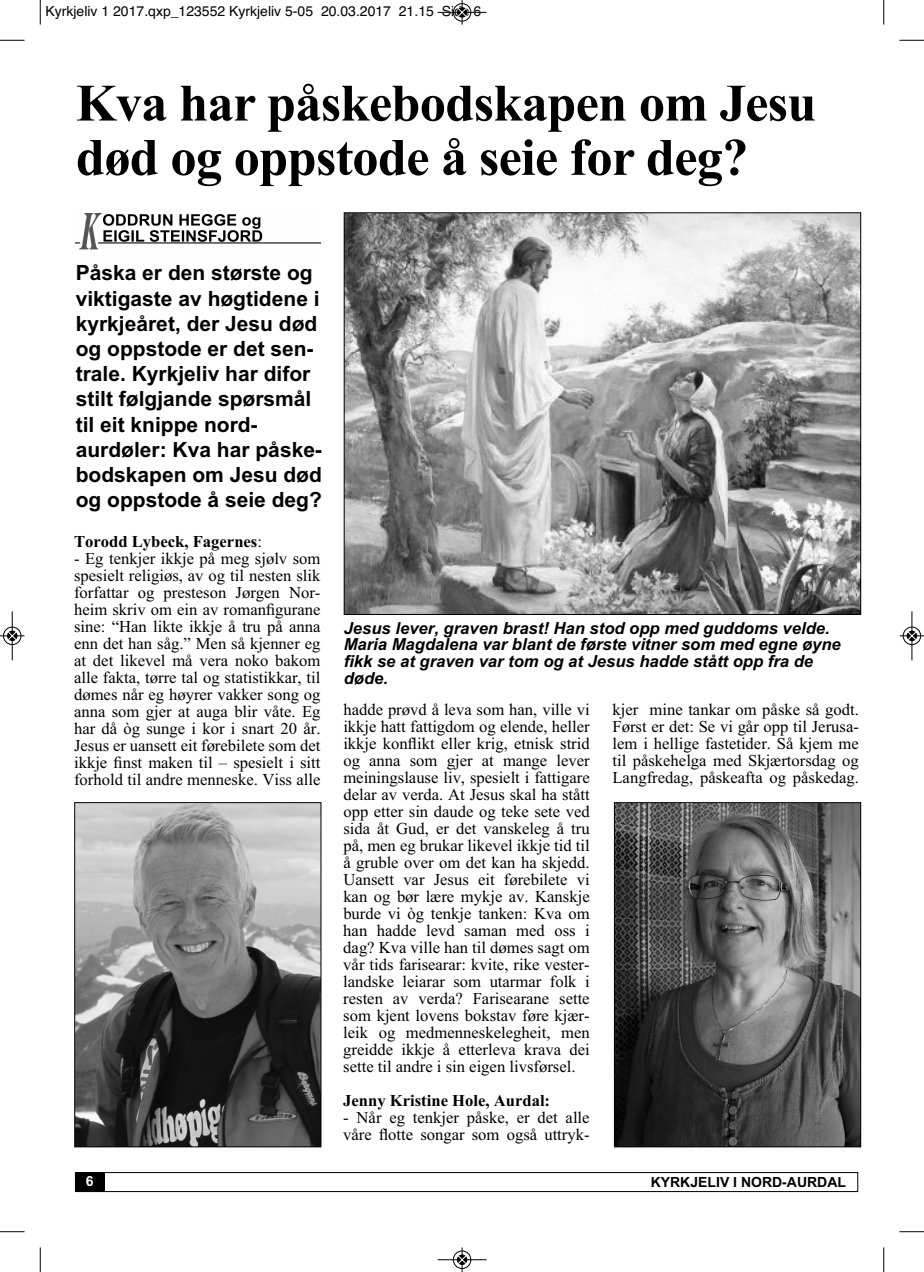
<style>
.page{position:relative;width:924px;height:1272px;background:#fff}
.page>*{position:absolute;margin:0;border:0;box-sizing:border-box;transform-origin:0 0}
.t1{font:700 52.5px/54.2px "Times New Roman";letter-spacing:-.015em;color:#000}
.t2{font:700 21px/25.2px "Arial";color:#000}
.t3{font:16.62px/17px "Times New Roman";color:#000;text-align:justify}
.t4{font:italic 700 16.62px/16.6px "Arial";color:#000}
.t5{font:700 16.62px "Times New Roman";color:#000}
.t6{font:14px "Helvetica";color:#000}
.t7{font:700 14px "Arial";color:#000}
.t8{font:700 14px "Arial";color:#fff}
.s1{font-weight:400}
</style>
<div class="page">
<div style="left:75px;top:1171px;width:783px;height:20px;border:1px solid #000"></div>
<div style="left:75px;top:1171px;width:30px;height:20px;background:#000"></div>
<img style="left:76px;top:804px;width:243px;height:340px">
<div style="left:74px;top:802px;width:247px;height:344px;border:1px solid #000"></div>
<img style="left:616px;top:804px;width:243px;height:340px">
<div style="left:614px;top:802px;width:247px;height:344px;border:1px solid #000"></div>
<img style="left:346px;top:214px;width:513px;height:398px">
<img style="left:76px;top:214px;width:245px;height:36px">
<img style="left:103px;top:214px;width:122px;height:12px">
<img style="left:103px;top:230px;width:136px;height:12px">
<svg style="left:40px;top:0;width:1px;height:25px"></svg>
<svg style="left:0;top:40px;width:24px;height:1px"></svg>
<svg style="left:883px;top:0;width:1px;height:25px"></svg>
<svg style="left:899px;top:40px;width:25px;height:1px"></svg>
<svg style="left:40px;top:1247px;width:1px;height:24px"></svg>
<svg style="left:0;top:1231px;width:24px;height:1px"></svg>
<svg style="left:883px;top:1247px;width:1px;height:24px"></svg>
<svg style="left:899px;top:1231px;width:25px;height:1px"></svg>
<div style="left:453px;top:3px;width:18px;height:19px;border:1px solid #fff;border-radius:50%"></div>
<hr style="left:438px;top:12px;width:48px;height:1px;background:#000">
<div style="left:453px;top:3px;width:18px;height:18px;border:1px solid #000;border-radius:50%"></div>
<svg style="left:458px;top:0;width:8px;height:25px"></svg>
<div style="left:453px;top:1249px;width:18px;height:19px;border:1px solid #fff;border-radius:50%"></div>
<hr style="left:438px;top:1259px;width:48px;height:1px;background:#000">
<div style="left:453px;top:1250px;width:18px;height:18px;border:1px solid #000;border-radius:50%"></div>
<svg style="left:458px;top:1247px;width:8px;height:24px"></svg>
<div style="left:3px;top:626px;width:19px;height:19px;border:1px solid #fff;border-radius:50%"></div>
<hr style="left:12px;top:611px;width:1px;height:49px;background:#000">
<div style="left:3px;top:626px;width:18px;height:18px;border:1px solid #000;border-radius:50%"></div>
<svg style="left:0;top:631px;width:24px;height:9px"></svg>
<div style="left:902px;top:626px;width:19px;height:19px;border:1px solid #fff;border-radius:50%"></div>
<hr style="left:911px;top:611px;width:1px;height:49px;background:#000">
<div style="left:903px;top:626px;width:18px;height:18px;border:1px solid #000;border-radius:50%"></div>
<svg style="left:900px;top:631px;width:24px;height:9px"></svg>
<p class="t6" style="left:46px;top:3px;width:437px">Kyrkjeliv 1 2017.qxp_123552 Kyrkjeliv 5-05 20.03.2017 21.15 Side 6</p>
<h1 class="t1" style="left:76px;top:75px;width:742px">Kva har påskebodskapen om Jesu død og oppstode å seie for deg?</h1>
<p class="t2" style="left:76px;top:260px;width:248px">Påska er den største og viktigaste av høgtidene i kyrkjeåret, der Jesu død og oppstode er det sen&shy;trale. Kyrkjeliv har difor stilt følgjande spørsmål til eit knippe nord&shy;aurdøler: Kva har påske&shy;bodskapen om Jesu død og oppstode å seie deg?</p>
<p class="t5" style="left:74px;top:531px;width:189px">Torodd Lybeck, Fagernes<span class="s1">:</span></p>
<p class="t3" style="left:74px;top:549px;width:248px">- Eg tenkjer ikkje på meg sjølv som spesielt religiøs, av og til nesten slik forfattar og presteson Jørgen Nor&shy;heim skriv om ein av romanfigurane sine: “Han likte ikkje å tru på anna enn det han såg.” Men så kjenner eg at det likevel må vera noko bakom alle fakta, tørre tal og statistikkar, til dømes når eg høyrer vakker song og anna som gjer at auga blir våte. Eg har då òg sunge i kor i snart 20 år.<br>Jesus er uansett eit førebilete som det ikkje finst maken til – spesielt i sitt forhold til andre menneske. Viss alle</p>
<p class="t4" style="left:344px;top:619px;width:499px">Jesus lever, graven brast! Han stod opp med guddoms velde.<br>Maria Magdalena var blant de første vitner som med egne øyne fikk se at graven var tom og at Jesus hadde stått opp fra de døde.</p>
<p class="t3" style="left:343px;top:701px;width:248px">hadde prøvd å leva som han, ville vi ikkje hatt fattigdom og elende, heller ikkje konflikt eller krig, etnisk strid og anna som gjer at mange lever meiningslause liv, spesielt i fattigare delar av verda. At Jesus skal ha stått opp etter sin daude og teke sete ved sida åt Gud, er det vanskeleg å tru på, men eg brukar likevel ikkje tid til å gruble over om det kan ha skjedd.<br>Uansett var Jesus eit førebilete vi kan og bør lære mykje av. Kanskje burde vi òg tenkje tanken: Kva om han hadde levd saman med oss i dag? Kva ville han til dømes sagt om vår tids farisearar: kvite, rike vester&shy;landske leiarar som utarmar folk i resten av verda? Farisearane sette som kjent lovens bokstav føre kjær&shy;leik og medmenneskelegheit, men greidde ikkje å etterleva krava dei sette til andre i sin eigen livsførsel.</p>
<p class="t5" style="left:343px;top:1090px;width:208px">Jenny Kristine Hole, Aurdal:</p>
<p class="t3" style="left:343px;top:1108px;width:248px">- Når eg tenkjer påske, er det alle våre flotte songar som også uttryk-</p>
<p class="t3" style="left:612px;top:701px;width:248px">kjer mine tankar om påske så godt.<br>Først er det: Se vi går opp til Jerusa&shy;lem i hellige fastetider. Så kjem me til påskehelga med Skjærtorsdag og Langfredag, påskeafta og påskedag.</p>
<p class="t8" style="left:86px;top:1172px;width:9px">6</p>
<p class="t7" style="left:651px;top:1173px;width:197px">KYRKJELIV I NORD-AURDAL</p>
</div>
